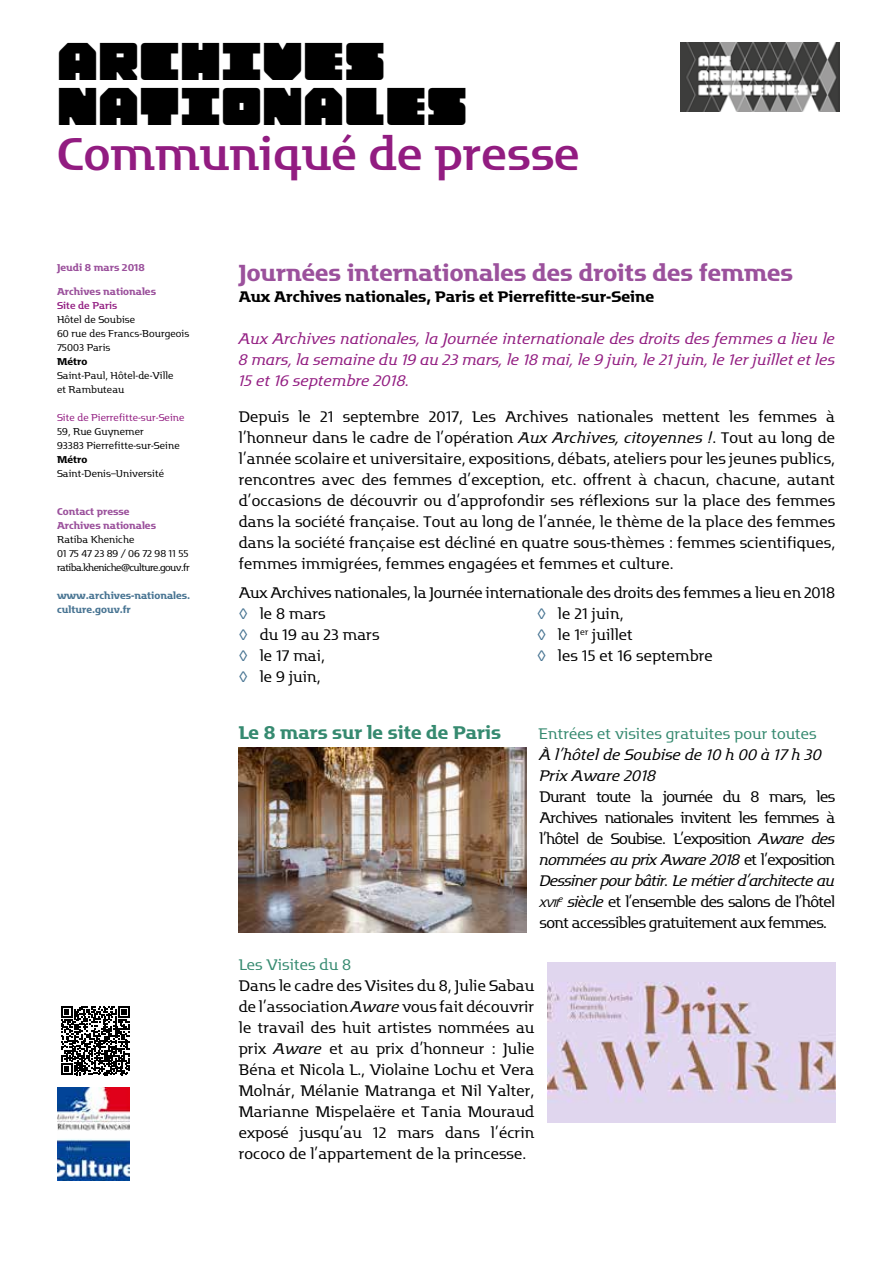
<style>
.page{position:relative;width:893px;height:1263px;background:#fff}
.page>*{position:absolute;margin:0;border:0;box-sizing:border-box;transform-origin:0 0}
.t1{font:45px/45px "Archives Pro Standard";color:#000}
.t2{font:45px "Motter Factum";color:#921c81}
.t3{font:500 22.8px "Motter Factum";color:#9b519c}
.t4{font:500 18px "Motter Factum";color:#368a70}
.t5{font:15px/21px "Motter Factum";letter-spacing:-.02em;color:#000;text-align:justify}
.t6{font:italic 15px/21px "Motter Factum";color:#921c81;text-align:justify}
.t7{font:15px/21px "Motter Factum";letter-spacing:-.04em;color:#000}
.t8{font:500 15px "Motter Factum";color:#000}
.t9{font:15px "Motter Factum";color:#368a70}
.t10{font:italic 15px/21px "Motter Factum";color:#000}
.t11{font:15px/21px "Motter Factum";color:#000}
.t12{font:italic 10.5px "Motter Factum";color:#000}
.t13{font:9.75px/14px "Motter Factum";color:#000}
.t14{font:9.75px/14px "Motter Factum";letter-spacing:-.035em;color:#000}
.t15{font:500 9.75px/14px "Motter Factum";color:#9b519c}
.t16{font:500 9.75px/14px "Motter Factum";color:#497593}
.t17{font:9.75px "Motter Factum";color:#921c81}
.t18{font:9.75px "Motter Factum";color:#921c81}
.t19{font:500 9.75px "Motter Factum";color:#000}
.s1{font-style:italic}
.s2{color:#497593}
</style>
<div class="page">
<img style="left:57px;top:1087px;width:72px;height:93px">
<img style="left:680px;top:43px;width:159px;height:69px">
<img style="left:239px;top:747px;width:288px;height:185px">
<img style="left:547px;top:962px;width:288px;height:161px">
<svg style="left:61px;top:1006px;width:69px;height:69px"></svg>
<h1 class="t1" style="left:57px;top:42px;width:412px">ARCHIVES<br>NATIONALES</h1>
<h1 class="t2" style="left:57px;top:129px;width:524px">Communiqué de presse</h1>
<p class="t15" style="left:57px;top:261px;width:89px">Jeudi 8 mars 2018</p>
<p class="t15" style="left:57px;top:285px;width:101px">Archives nationales</p>
<p class="t18" style="left:57px;top:300px;width:62px">Site de Paris</p>
<p class="t13" style="left:57px;top:313px;width:134px">Hôtel de Soubise<br>60 rue des Francs-Bourgeois<br>75003 Paris</p>
<p class="t19" style="left:57px;top:356px;width:32px">Métro</p>
<p class="t13" style="left:57px;top:369px;width:118px">Saint-Paul, Hôtel-de-Ville et Rambuteau</p>
<p class="t17" style="left:57px;top:412px;width:129px">Site de Pierrefitte-sur-Seine</p>
<p class="t13" style="left:57px;top:425px;width:124px">59, Rue Guynemer<br>93383 Pierrefitte-sur-Seine</p>
<p class="t19" style="left:57px;top:454px;width:32px">Métro</p>
<p class="t13" style="left:57px;top:467px;width:109px">Saint-Denis–Université</p>
<p class="t15" style="left:57px;top:505px;width:101px">Contact presse<br>Archives nationales</p>
<p class="t14" style="left:57px;top:533px;width:134px">Ratiba Kheniche<br>01 75 47 23 89 / 06 72 98 11 55 ratiba.kheniche@culture.gouv.fr</p>
<p class="t16" style="left:57px;top:589px;width:135px">www.archives-nationales. culture.gouv.fr</p>
<h2 class="t3" style="left:239px;top:260px;width:556px">Journées internationales des droits des femmes</h2>
<p class="t8" style="left:239px;top:288px;width:417px">Aux Archives nationales, Paris et Pierrefitte-sur-Seine</p>
<p class="t6" style="left:239px;top:329px;width:598px">Aux Archives nationales, la Journée internationale des droits des femmes a lieu le 8 mars, la semaine du 19 au 23 mars, le 18 mai, le 9 juin, le 21 juin, le 1er juillet et les 15 et 16 septembre 2018.</p>
<p class="t5" style="left:239px;top:407px;width:598px">Depuis le 21 septembre 2017, Les Archives nationales mettent les femmes à l’honneur dans le cadre de l’opération <span class="s1">Aux Archives, citoyennes !</span>. Tout au long de l’année scolaire et universitaire, expositions, débats, ateliers pour les jeunes publics, rencontres avec des femmes d’exception, etc. offrent à chacun, chacune, autant d’occasions de découvrir ou d’approfondir ses réflexions sur la place des femmes dans la société française. Tout au long de l’année, le thème de la place des femmes dans la société française est décliné en quatre sous-thèmes : femmes scientifiques, femmes immigrées, femmes engagées et femmes et culture.</p>
<p class="t5" style="left:239px;top:582px;width:598px;text-align:left">Aux Archives nationales, la Journée internationale des droits des femmes a lieu en 2018 <span class="s2">◊</span> le 8 mars<br><span class="s2">◊</span> du 19 au 23 mars<br><span class="s2">◊</span> le 17 mai,<br><span class="s2">◊</span> le 9 juin,</p>
<p class="t4" style="left:239px;top:722px;width:264px">Le 8 mars sur le site de Paris</p>
<p class="t9" style="left:538px;top:725px;width:280px">Entrées et visites gratuites pour toutes</p>
<p class="t10" style="left:540px;top:744px;width:284px">À l’hôtel de Soubise de 10 h 00 à 17 h 30<br>Prix Aware 2018</p>
<p class="t5" style="left:540px;top:786px;width:297px">Durant toute la journée du 8 mars, les Archives nationales invitent les femmes à l’hôtel de Soubise. L’exposition <span class="s1">Aware des nommées au prix Aware 2018</span> et l’exposition <span class="s1">Dessiner pour bâtir. Le métier d’architecte au</span></p>
<p class="t12" style="left:540px;top:897px;width:21px">xvii</p>
<p class="t11" style="left:537px;top:603px;width:177px"><span class="s2">◊</span> le 21 juin,<br><span class="s2">◊</span> le 1<sup>er</sup> juillet<br><span class="s2">◊</span> les 15 et 16 septembre</p>
<p class="t7" style="left:540px;top:891px;width:297px;text-indent:19px"><sup>e</sup> <span class="s1">siècle</span> et l’ensemble des salons de l’hôtel sont accessibles gratuitement aux femmes.</p>
<p class="t9" style="left:239px;top:956px;width:114px">Les Visites du 8</p>
<p class="t5" style="left:239px;top:975px;width:297px">Dans le cadre des Visites du 8, Julie Sabau de l’association <span class="s1">Aware</span> vous fait découvrir le travail des huit artistes nommées au prix <span class="s1">Aware</span> et au prix d’honneur : Julie Béna et Nicola L., Violaine Lochu et Vera Molnár, Mélanie Matranga et Nil Yalter, Marianne Mispelaëre et Tania Mouraud exposé jusqu’au 12 mars dans l’écrin rococo de l’appartement de la princesse.</p>
</div>
